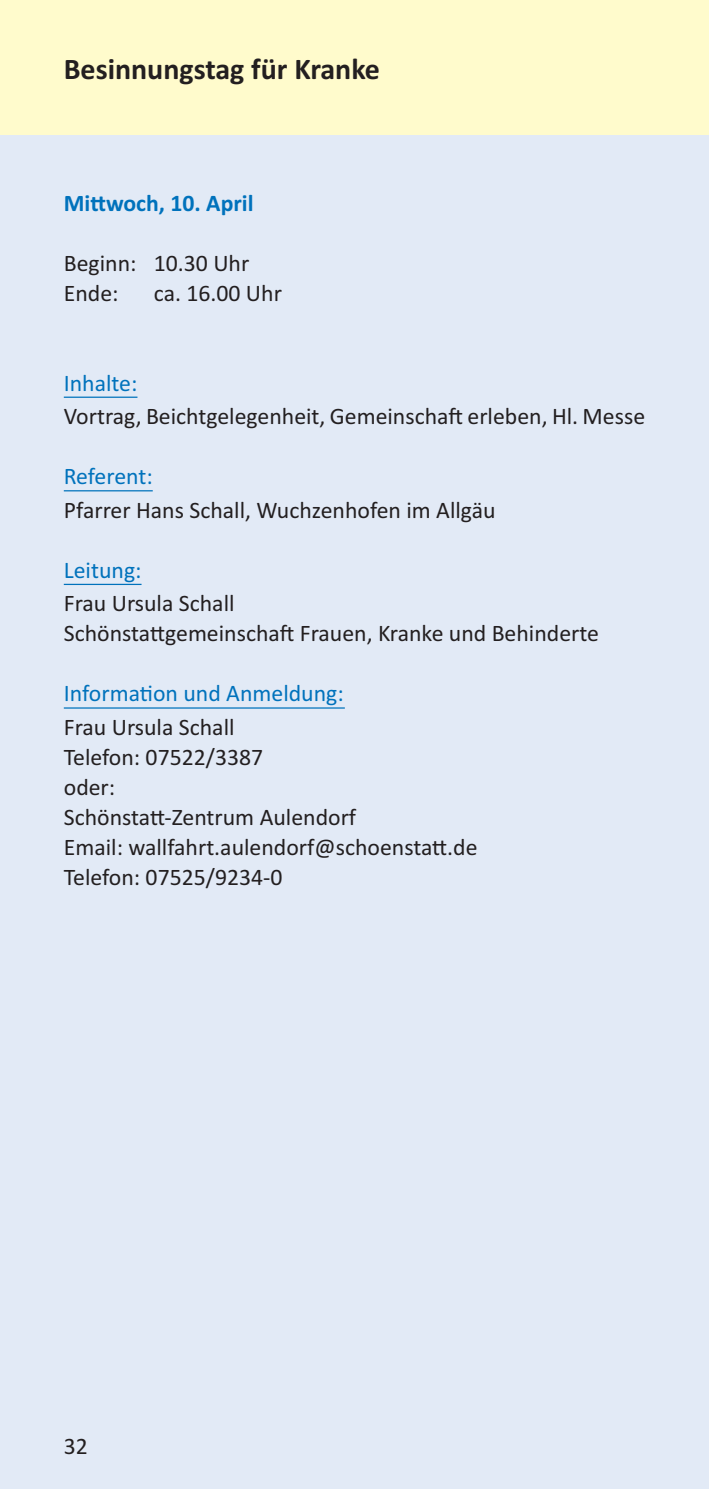
<style>
.page{position:relative;width:709px;height:1489px;background:#fff}
.page>*{position:absolute;margin:0;border:0;box-sizing:border-box;transform-origin:0 0}
.t1{font:700 30px "Calibri";color:#231f20}
.t2{font:23.75px/30px "Calibri";color:#231f20}
.t3{font:23.75px "Calibri";color:#0072bc}
.t4{font:700 23.75px "Calibri";color:#0072bc}
</style>
<div class="page">
<div style="left:0;top:0;width:709px;height:1488px;background:#e2eaf6"></div>
<div style="left:0;top:0;width:709px;height:135px;background:#fffbcc"></div>
<hr style="left:64px;top:396px;width:73px;height:2px;background:#0072bc">
<hr style="left:64px;top:490px;width:89px;height:1px;background:#0072bc">
<hr style="left:64px;top:583px;width:77px;height:2px;background:#0072bc">
<hr style="left:64px;top:707px;width:281px;height:1px;background:#0072bc">
<p class="t1" style="left:64px;top:51px;width:318px">Besinnungstag für Kranke</p>
<p class="t4" style="left:64px;top:188px;width:191px">Mittwoch, 10. April</p>
<p class="t2" style="left:64px;top:247px;width:187px">Beginn: 10.30 Uhr<br>Ende:</p>
<p class="t2" style="left:154px;top:277px;width:130px">ca. 16.00 Uhr</p>
<p class="t3" style="left:64px;top:368px;width:75px">Inhalte:</p>
<p class="t2" style="left:64px;top:401px;width:583px">Vortrag, Beichtgelegenheit, Gemeinschaft erleben, Hl. Messe</p>
<p class="t3" style="left:64px;top:462px;width:90px">Referent:</p>
<p class="t2" style="left:64px;top:494px;width:433px">Pfarrer Hans Schall, Wuchzenhofen im Allgäu</p>
<p class="t3" style="left:64px;top:555px;width:79px">Leitung:</p>
<p class="t2" style="left:64px;top:588px;width:536px">Frau Ursula Schall<br>Schönstattgemeinschaft Frauen, Kranke und Behinderte</p>
<p class="t3" style="left:64px;top:679px;width:281px">Information und Anmeldung:</p>
<p class="t2" style="left:64px;top:711px;width:415px">Frau Ursula Schall<br>Telefon: 07522/3387<br>oder:<br>Schönstatt-Zentrum Aulendorf<br>Email: wallfahrt.aulendorf@schoenstatt.de<br>Telefon: 07525/9234-0</p>
<p class="t2" style="left:64px;top:1430px;width:26px">32</p>
</div>
